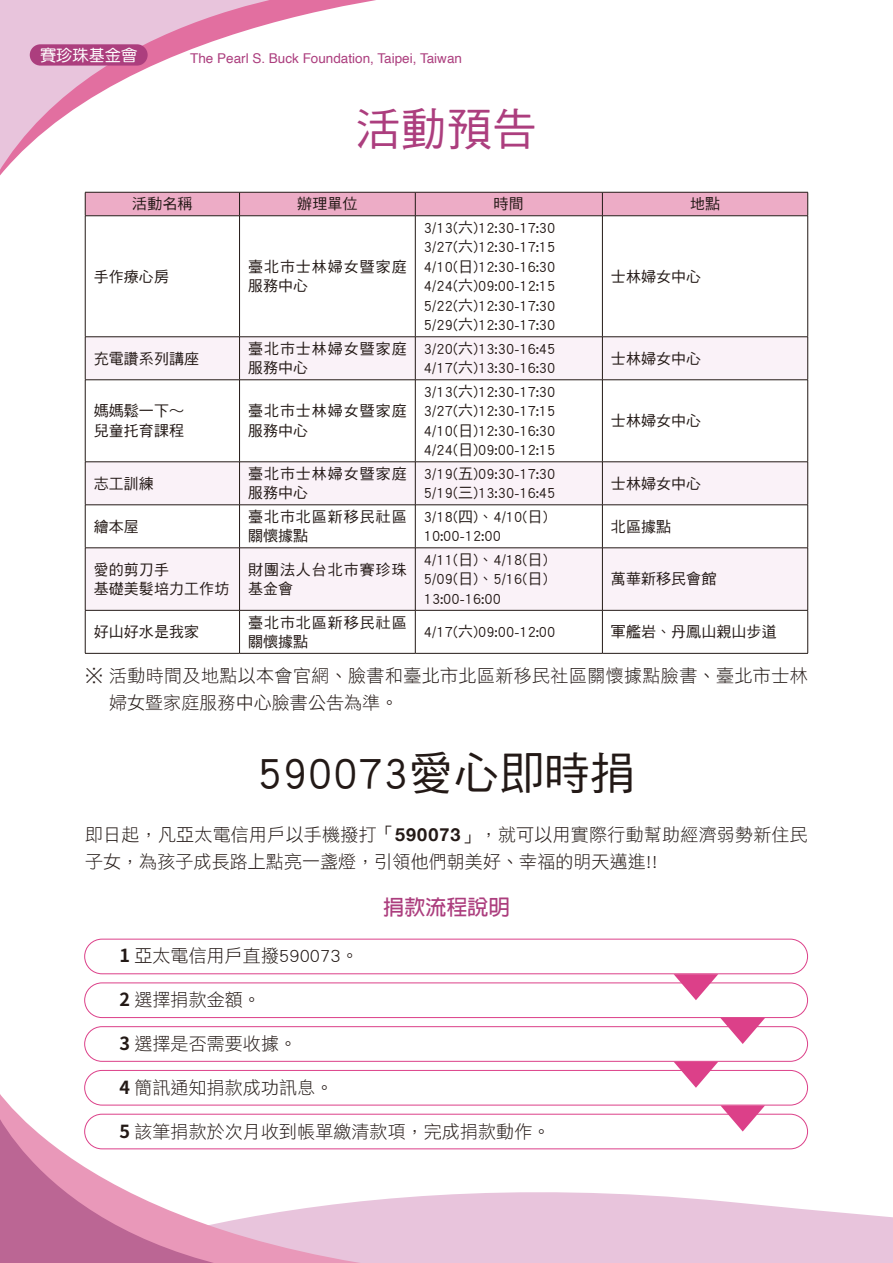
<style>
.page{position:relative;width:893px;height:1263px;background:#fff}
.page>*{position:absolute;margin:0;border:0;box-sizing:border-box;transform-origin:0 0}
.t1{font:45px "DF Hei Std W5";letter-spacing:.01em;color:#231916}
.t2{font:45px "DF Hei Std W5";color:#ac3e7e}
.t3{font:700 21px "AR Hei B5";letter-spacing:.005em;color:#ac3e7e}
.t4{font:18px/27px "DF Li Hei Std W3";letter-spacing:.005em;color:#231916}
.t5{font:16.2px "DF Yuan Std W5";color:#fff}
.t6{font:15px/19.5px "DF Hei Std W5";letter-spacing:.005em;color:#231916}
.t7{font:15px/19.5px "DF Hei Std W5";letter-spacing:.065em;color:#231916}
.t8{font:13.5px "Helvetica";color:#ac3e7e}
.s1{font-family:"Helvetica Neue";font-weight:700}
.s2{font-family:"Noto Sans CJ Ktc";font-weight:700}
</style>
<div class="page">
<svg style="left:462px;top:1113px;width:431px;height:150px"></svg>
<svg style="left:0;top:0;width:346px;height:192px"></svg>
<div style="left:30px;top:44px;width:118px;height:22px;background:#ac3e7e;border-radius:11px"></div>
<svg style="left:84px;top:1075px;width:378px;height:188px"></svg>
<svg style="left:0;top:1094px;width:288px;height:169px"></svg>
<svg style="left:86px;top:216px;width:721px;height:437px"></svg>
<svg style="left:86px;top:337px;width:721px;height:273px;fill:#faf2f8"></svg>
<div style="left:85px;top:192px;width:723px;height:23px;background:#edacc6"></div>
<hr style="left:85px;top:215px;width:155px;height:1px;background:#231916">
<hr style="left:85px;top:216px;width:1px;height:121px;background:#231916">
<hr style="left:240px;top:215px;width:175px;height:1px;background:#231916">
<hr style="left:239px;top:216px;width:1px;height:121px;background:#231916">
<hr style="left:415px;top:215px;width:187px;height:1px;background:#231916">
<hr style="left:415px;top:216px;width:1px;height:121px;background:#231916">
<hr style="left:602px;top:215px;width:206px;height:1px;background:#231916">
<hr style="left:602px;top:216px;width:1px;height:121px;background:#231916">
<hr style="left:807px;top:216px;width:1px;height:121px;background:#231916">
<hr style="left:85px;top:336px;width:155px;height:1px;background:#231916">
<hr style="left:85px;top:337px;width:1px;height:43px;background:#231916">
<hr style="left:240px;top:336px;width:175px;height:1px;background:#231916">
<hr style="left:239px;top:337px;width:1px;height:43px;background:#231916">
<hr style="left:415px;top:336px;width:187px;height:1px;background:#231916">
<hr style="left:415px;top:337px;width:1px;height:43px;background:#231916">
<hr style="left:602px;top:336px;width:206px;height:1px;background:#231916">
<hr style="left:602px;top:337px;width:1px;height:43px;background:#231916">
<hr style="left:807px;top:337px;width:1px;height:43px;background:#231916">
<hr style="left:85px;top:379px;width:155px;height:1px;background:#231916">
<hr style="left:85px;top:380px;width:1px;height:82px;background:#231916">
<hr style="left:240px;top:379px;width:175px;height:1px;background:#231916">
<hr style="left:239px;top:380px;width:1px;height:82px;background:#231916">
<hr style="left:415px;top:379px;width:187px;height:1px;background:#231916">
<hr style="left:415px;top:380px;width:1px;height:82px;background:#231916">
<hr style="left:602px;top:379px;width:206px;height:1px;background:#231916">
<hr style="left:602px;top:380px;width:1px;height:82px;background:#231916">
<hr style="left:807px;top:380px;width:1px;height:82px;background:#231916">
<hr style="left:85px;top:461px;width:155px;height:1px;background:#231916">
<hr style="left:85px;top:462px;width:1px;height:43px;background:#231916">
<hr style="left:240px;top:461px;width:175px;height:1px;background:#231916">
<hr style="left:239px;top:462px;width:1px;height:43px;background:#231916">
<hr style="left:415px;top:461px;width:187px;height:1px;background:#231916">
<hr style="left:415px;top:462px;width:1px;height:43px;background:#231916">
<hr style="left:602px;top:461px;width:206px;height:1px;background:#231916">
<hr style="left:602px;top:462px;width:1px;height:43px;background:#231916">
<hr style="left:807px;top:462px;width:1px;height:43px;background:#231916">
<hr style="left:85px;top:504px;width:155px;height:1px;background:#231916">
<hr style="left:85px;top:505px;width:1px;height:43px;background:#231916">
<hr style="left:240px;top:504px;width:175px;height:1px;background:#231916">
<hr style="left:239px;top:505px;width:1px;height:43px;background:#231916">
<hr style="left:415px;top:504px;width:187px;height:1px;background:#231916">
<hr style="left:415px;top:505px;width:1px;height:43px;background:#231916">
<hr style="left:602px;top:504px;width:206px;height:1px;background:#231916">
<hr style="left:602px;top:505px;width:1px;height:43px;background:#231916">
<hr style="left:807px;top:505px;width:1px;height:43px;background:#231916">
<hr style="left:85px;top:548px;width:155px;height:1px;background:#231916">
<hr style="left:85px;top:548px;width:1px;height:62px;background:#231916">
<hr style="left:240px;top:548px;width:175px;height:1px;background:#231916">
<hr style="left:239px;top:548px;width:1px;height:62px;background:#231916">
<hr style="left:415px;top:548px;width:187px;height:1px;background:#231916">
<hr style="left:415px;top:548px;width:1px;height:62px;background:#231916">
<hr style="left:602px;top:548px;width:206px;height:1px;background:#231916">
<hr style="left:602px;top:548px;width:1px;height:62px;background:#231916">
<hr style="left:807px;top:548px;width:1px;height:62px;background:#231916">
<hr style="left:85px;top:610px;width:155px;height:1px;background:#231916">
<hr style="left:85px;top:610px;width:1px;height:43px;background:#231916">
<hr style="left:240px;top:610px;width:175px;height:1px;background:#231916">
<hr style="left:239px;top:610px;width:1px;height:43px;background:#231916">
<hr style="left:415px;top:610px;width:187px;height:1px;background:#231916">
<hr style="left:415px;top:610px;width:1px;height:43px;background:#231916">
<hr style="left:602px;top:610px;width:206px;height:1px;background:#231916">
<hr style="left:602px;top:610px;width:1px;height:43px;background:#231916">
<hr style="left:807px;top:610px;width:1px;height:43px;background:#231916">
<hr style="left:85px;top:653px;width:155px;height:1px;background:#231916">
<hr style="left:240px;top:653px;width:175px;height:1px;background:#231916">
<hr style="left:415px;top:653px;width:187px;height:1px;background:#231916">
<hr style="left:602px;top:653px;width:206px;height:1px;background:#231916">
<div style="left:84px;top:939px;width:724px;height:35px;border:1px solid #dc4089;border-radius:17px"></div>
<div style="left:84px;top:982px;width:724px;height:36px;border:1px solid #dc4089;border-radius:17px"></div>
<div style="left:84px;top:1026px;width:724px;height:36px;border:1px solid #dc4089;border-radius:17px"></div>
<div style="left:84px;top:1070px;width:724px;height:35px;border:1px solid #dc4089;border-radius:17px"></div>
<div style="left:84px;top:1114px;width:724px;height:35px;border:1px solid #dc4089;border-radius:17px"></div>
<svg style="left:720px;top:1018px;width:45px;height:26px"></svg>
<svg style="left:720px;top:1105px;width:45px;height:26px"></svg>
<svg style="left:674px;top:974px;width:44px;height:26px"></svg>
<svg style="left:674px;top:1062px;width:44px;height:26px"></svg>
<p class="t5" style="left:40px;top:46px;width:99px">賽珍珠基金會</p>
<p class="t8" style="left:190px;top:48px;width:273px">The Pearl S. Buck Foundation, Taipei, Taiwan</p>
<h1 class="t2" style="left:356px;top:104px;width:183px">活動預告</h1>
<p class="t6" style="left:132px;top:194px;width:62px">活動名稱</p>
<p class="t6" style="left:297px;top:194px;width:62px">辦理單位</p>
<p class="t6" style="left:494px;top:194px;width:32px">時間</p>
<p class="t6" style="left:690px;top:194px;width:32px">地點</p>
<p class="t6" style="left:94px;top:266px;width:77px">手作療心房</p>
<p class="t7" style="left:248px;top:257px;width:160px">臺北市士林婦女暨家庭服務中心</p>
<p class="t6" style="left:424px;top:218px;width:133px;text-align:justify">3/13(六)12:30-17:30<br>3/27(六)12:30-17:15<br>4/10(日)12:30-16:30<br>4/24(六)09:00-12:15<br>5/22(六)12:30-17:30<br>5/29(六)12:30-17:30</p>
<p class="t6" style="left:611px;top:266px;width:92px">士林婦女中心</p>
<p class="t6" style="left:94px;top:348px;width:107px">充電讚系列講座</p>
<p class="t7" style="left:248px;top:339px;width:160px">臺北市士林婦女暨家庭服務中心</p>
<p class="t6" style="left:424px;top:339px;width:133px">3/20(六)13:30-16:45<br>4/17(六)13:30-16:30</p>
<p class="t6" style="left:611px;top:348px;width:92px">士林婦女中心</p>
<p class="t6" style="left:94px;top:401px;width:92px">媽媽鬆一下～兒童托育課程</p>
<p class="t7" style="left:248px;top:401px;width:160px">臺北市士林婦女暨家庭服務中心</p>
<p class="t6" style="left:424px;top:382px;width:133px;text-align:justify">3/13(六)12:30-17:30<br>3/27(六)12:30-17:15<br>4/10(日)12:30-16:30<br>4/24(日)09:00-12:15</p>
<p class="t6" style="left:611px;top:411px;width:92px">士林婦女中心</p>
<p class="t6" style="left:94px;top:473px;width:62px">志工訓練</p>
<p class="t7" style="left:248px;top:464px;width:160px">臺北市士林婦女暨家庭服務中心</p>
<p class="t6" style="left:424px;top:464px;width:133px">3/19(五)09:30-17:30<br>5/19(三)13:30-16:45</p>
<p class="t6" style="left:611px;top:473px;width:92px">士林婦女中心</p>
<p class="t6" style="left:94px;top:516px;width:47px">繪本屋</p>
<p class="t7" style="left:248px;top:507px;width:160px">臺北市北區新移民社區關懷據點</p>
<p class="t6" style="left:424px;top:507px;width:125px">3/18(四)、4/10(日)<br>10:00-12:00</p>
<p class="t6" style="left:611px;top:516px;width:62px">北區據點</p>
<p class="t6" style="left:94px;top:559px;width:137px">愛的剪刀手<br>基礎美髮培力工作坊</p>
<p class="t7" style="left:248px;top:559px;width:160px">財團法人台北市賽珍珠基金會</p>
<p class="t6" style="left:424px;top:550px;width:125px;text-align:justify">4/11(日)、4/18(日)<br>5/09(日)、5/16(日)<br>13:00-16:00</p>
<p class="t6" style="left:611px;top:569px;width:107px">萬華新移民會館</p>
<p class="t6" style="left:94px;top:622px;width:107px">好山好水是我家</p>
<p class="t7" style="left:248px;top:612px;width:160px">臺北市北區新移民社區關懷據點</p>
<p class="t6" style="left:424px;top:622px;width:133px">4/17(六)09:00-12:00</p>
<p class="t6" style="left:611px;top:622px;width:167px">軍艦岩、丹鳳山親山步道</p>
<p class="t4" style="left:109px;top:661px;width:700px;text-indent:-24px">※ 活動時間及地點以本會官網、臉書和臺北市北區新移民社區關懷據點臉書、臺北市士林婦女暨家庭服務中心臉書公告為準。</p>
<h1 class="t1" style="left:257px;top:749px;width:380px">590073愛心即時捐</h1>
<p class="t4" style="left:85px;top:821px;width:724px">即日起，凡亞太電信用戶以手機撥打「<span class="s1">590073</span>」，就可以用實際行動幫助經濟弱勢新住民子女，為孩子成長路上點亮一盞燈，引領他們朝美好、幸福的明天邁進!!</p>
<h2 class="t3" style="left:383px;top:897px;width:128px">捐款流程說明</h2>
<p class="t4" style="left:120px;top:942px;width:241px"><span class="s2">1</span> 亞太電信用戶直撥590073。</p>
<p class="t4" style="left:120px;top:986px;width:143px"><span class="s2">2</span> 選擇捐款金額。</p>
<p class="t4" style="left:120px;top:1030px;width:179px"><span class="s2">3</span> 選擇是否需要收據。</p>
<p class="t4" style="left:120px;top:1074px;width:215px"><span class="s2">4</span> 簡訊通知捐款成功訊息。</p>
<p class="t4" style="left:120px;top:1118px;width:432px"><span class="s2">5</span> 該筆捐款於次月收到帳單繳清款項，完成捐款動作。</p>
</div>
